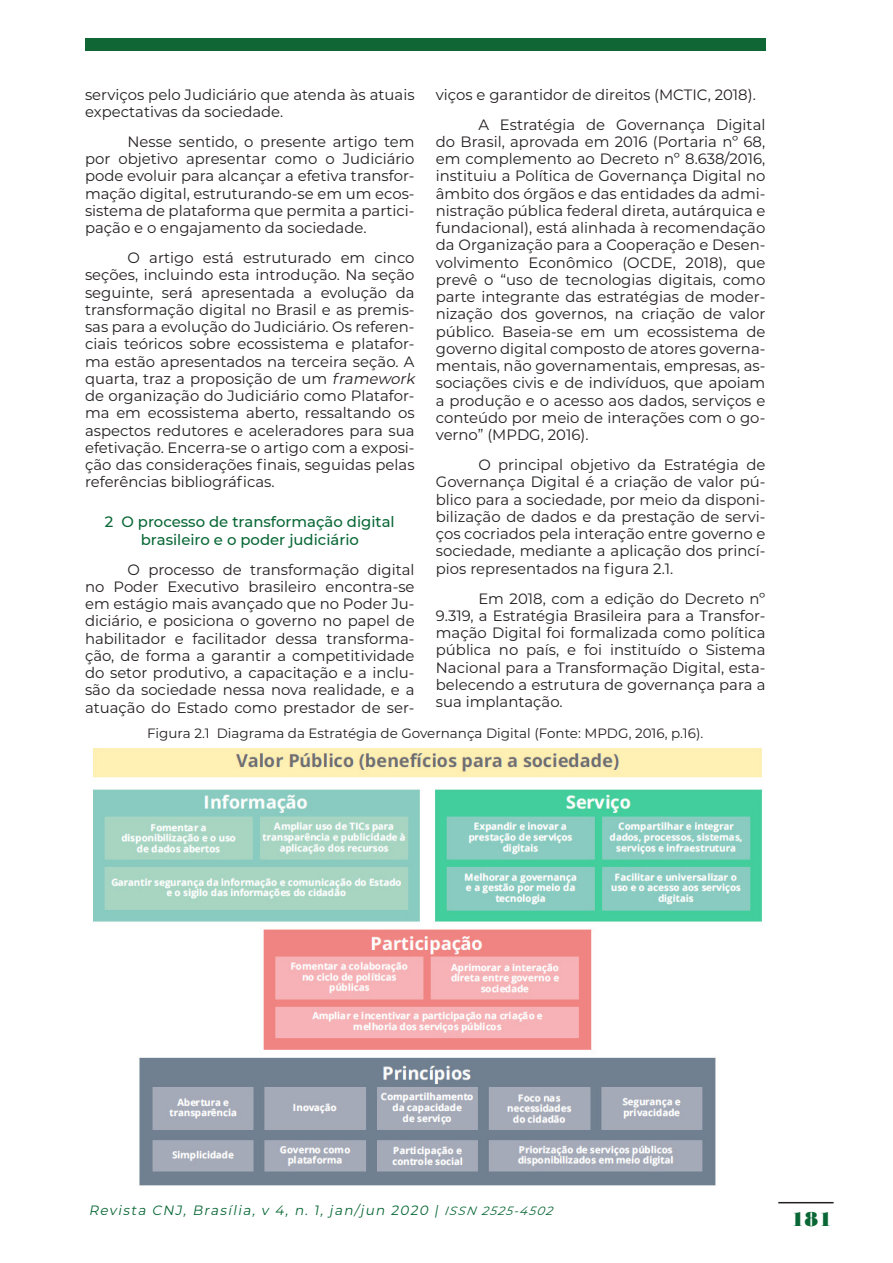
<style>
.page{position:relative;width:893px;height:1263px;background:#fff}
.page>*{position:absolute;margin:0;border:0;box-sizing:border-box;transform-origin:0 0}
.t1{font:21px "Bodoni MT Black";color:#096735}
.Texto_-_Artigos{font:15px/17.2px "Montserrat";color:#231f20;text-align:justify}
.Subtítulos_-_Artigos{font:500 15px/18px "Montserrat";color:#096735;text-align:center}
.Nome_-_Figura_e_Tabe{font:13.5px "Montserrat";color:#231f20}
.t2{font:italic 13.5px "Montserrat";color:#096735}
.s1{font-style:italic}
.s2{font-size:12px}
</style>
<div class="page">
<div style="left:85px;top:38px;width:680px;height:13px;background:#106735"></div>
<img style="left:92px;top:748px;width:670px;height:438px">
<hr style="left:778px;top:1202px;width:56px;height:1px;background:#231f20">
<p class="Texto_-_Artigos" style="left:85px;top:85px;width:331px">serviços pelo Judiciário que atenda às atuais expectativas da sociedade.</p>
<p class="Texto_-_Artigos" style="left:85px;top:132px;width:331px;text-indent:43px">Nesse sentido, o presente artigo tem por objetivo apresentar como o Judiciário pode evoluir para alcançar a efetiva transfor&shy;mação digital, estruturando-se em um ecos&shy;sistema de plataforma que permita a partici&shy;pação e o engajamento da sociedade.</p>
<p class="Texto_-_Artigos" style="left:85px;top:249px;width:334px;text-align:left;text-indent:43px">O artigo está estruturado em cinco seções, incluindo esta introdução. Na seção seguinte, será apresentada a evolução da transformação digital no Brasil e as premis&shy;sas para a evolução do Judiciário. Os referen&shy;ciais teóricos sobre ecossistema e platafor&shy;ma estão apresentados na terceira seção. A quarta, traz a proposição de um <span class="s1">framework </span>de organização do Judiciário como Platafor&shy;ma em ecossistema aberto, ressaltando os aspectos redutores e aceleradores para sua efetivação. Encerra-se o artigo com a exposi&shy;ção das considerações finais, seguidas pelas referências bibliográficas.</p>
<p class="Subtítulos_-_Artigos" style="left:105px;top:512px;width:291px">2 O processo de transformação digital brasileiro e o poder judiciário</p>
<p class="Texto_-_Artigos" style="left:85px;top:560px;width:331px;text-indent:43px">O processo de transformação digital no Poder Executivo brasileiro encontra-se em estágio mais avançado que no Poder Ju&shy;diciário, e posiciona o governo no papel de habilitador e facilitador dessa transforma&shy;ção, de forma a garantir a competitividade do setor produtivo, a capacitação e a inclu&shy;são da sociedade nessa nova realidade, e a atuação do Estado como prestador de ser-</p>
<p class="Texto_-_Artigos" style="left:436px;top:85px;width:321px">viços e garantidor de direitos (MCTIC, 2018).</p>
<p class="Texto_-_Artigos" style="left:436px;top:115px;width:331px;text-indent:43px">A Estratégia de Governança Digital do Brasil, aprovada em 2016 (Portaria nº 68, em complemento ao Decreto nº 8.638/2016, instituiu a Política de Governança Digital no âmbito dos órgãos e das entidades da admi&shy;nistração pública federal direta, autárquica e fundacional), está alinhada à recomendação da Organização para a Cooperação e Desen&shy;volvimento Econômico (OCDE, 2018), que prevê o “uso de tecnologias digitais, como parte integrante das estratégias de moder&shy;nização dos governos, na criação de valor público. Baseia-se em um ecossistema de governo digital composto de atores governa&shy;mentais, não governamentais, empresas, as&shy;sociações civis e de indivíduos, que apoiam a produção e o acesso aos dados, serviços e conteúdo por meio de interações com o go&shy;verno” (MPDG, 2016).</p>
<p class="Texto_-_Artigos" style="left:436px;top:456px;width:331px;text-indent:43px">O principal objetivo da Estratégia de Governança Digital é a criação de valor pú&shy;blico para a sociedade, por meio da disponi&shy;bilização de dados e da prestação de servi&shy;ços cocriados pela interação entre governo e sociedade, mediante a aplicação dos princí&shy;pios representados na figura 2.1.</p>
<p class="Texto_-_Artigos" style="left:436px;top:589px;width:331px;text-indent:43px">Em 2018, com a edição do Decreto nº 9.319, a Estratégia Brasileira para a Transfor&shy;mação Digital foi formalizada como política pública no país, e foi instituído o Sistema Nacional para a Transformação Digital, esta&shy;belecendo a estrutura de governança para a sua implantação.</p>
<p class="Nome_-_Figura_e_Tabe" style="left:147px;top:724px;width:558px">Figura 2.1 Diagrama da Estratégia de Governança Digital (Fonte: MPDG, 2016, p.16).</p>
<p class="t2" style="left:89px;top:1201px;width:468px">Revista CNJ, Brasília, v 4, n. 1, j an/j un 2020 | <span class="s2">ISSN 2525-4502</span></p>
<h1 class="t1" style="left:791px;top:1207px;width:43px">181</h1>
</div>
